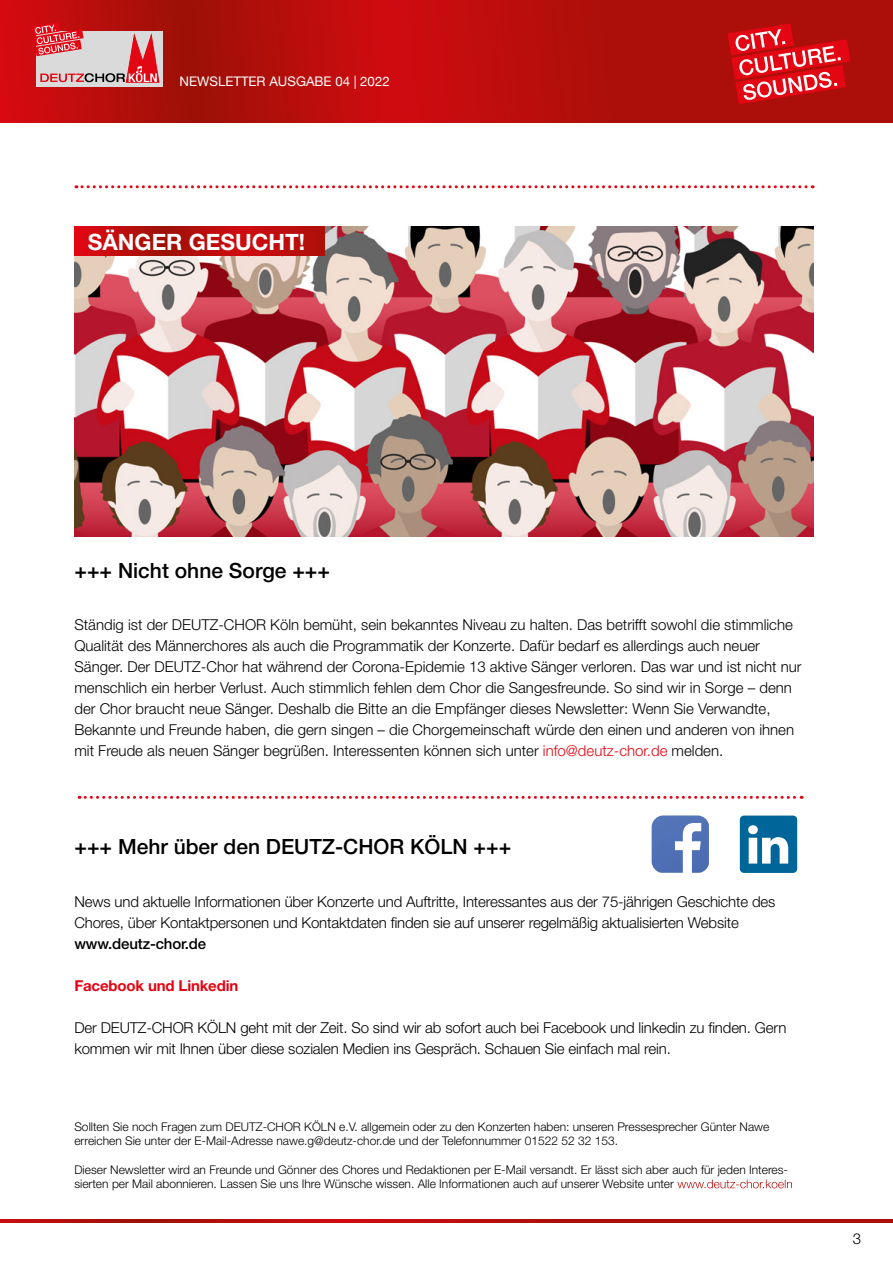
<style>
.page{position:relative;width:893px;height:1263px;background:#fff}
.page>*{position:absolute;margin:0;border:0;box-sizing:border-box;transform-origin:0 0}
.t1{font:700 22.5px "Helvetica Neue LT Pro";color:#fff}
.Einf__Abs{font:500 21px "Helvetica Neue LT Std";color:#000}
.Einf__Abs-2{font:300 15px/21px "Helvetica Neue LT Std";color:#000}
.Einf__Abs-3{font:700 15px "Helvetica Neue LT Std";letter-spacing:-.01em;color:#e30613}
.t2{font:13.2px "Helvetica Neue";color:#fff}
.Einf__Abs-4{font:300 12px/14.4px "Helvetica Neue LT Std";color:#000}
.s1{color:#e30613}
.s2{font-weight:500}
.s3{color:#fff}
</style>
<div class="page">
<svg style="left:0;top:0;width:893px;height:122px;background:#b60d0b"></svg>
<svg style="left:728px;top:23px;width:122px;height:81px;background:#d32d32"></svg>
<svg style="left:0;top:1219px;width:893px;height:3px;background:#b30e0a"></svg>
<div style="left:37px;top:31px;width:126px;height:56px;background:#dadada"></div>
<svg style="left:32px;top:22px;width:127px;height:61px"></svg>
<img style="left:74px;top:226px;width:740px;height:310px">
<svg style="left:76px;top:185px;width:737px;height:3px"></svg>
<svg style="left:79px;top:796px;width:723px;height:3px"></svg>
<div style="left:740px;top:815px;width:57px;height:58px;background:#069;border-radius:4px"></div>
<svg style="left:748px;top:825px;width:40px;height:38px"></svg>
<svg style="left:652px;top:815px;width:57px;height:58px"></svg>
<svg style="left:74px;top:226px;width:251px;height:30px;background:#bc0d0c"></svg>
<p class="t2" style="left:180px;top:72px;width:211px">NEWSLETTER AUSGABE 04 | 2022</p>
<p class="t1" style="left:88px;top:228px;width:219px">SÄNGER GESUCHT!</p>
<p class="Einf__Abs" style="left:74px;top:558px;width:257px">+++ Nicht ohne Sorge +++</p>
<p class="Einf__Abs-2" style="left:74px;top:614px;width:729px">Ständig ist der DEUTZ-CHOR Köln bemüht, sein bekanntes Niveau zu halten. Das betrifft sowohl die stimmliche Qualität des Männerchores als auch die Programmatik der Konzerte. Dafür bedarf es allerdings auch neuer Sänger. Der DEUTZ-Chor hat während der Corona-Epidemie 13 aktive Sänger verloren. Das war und ist nicht nur menschlich ein herber Verlust. Auch stimmlich fehlen dem Chor die Sangesfreunde. So sind wir in Sorge – denn der Chor braucht neue Sänger. Deshalb die Bitte an die Empfänger dieses Newsletter: Wenn Sie Verwandte, Bekannte und Freunde haben, die gern singen – die Chorgemeinschaft würde den einen und anderen von ihnen mit Freude als neuen Sänger begrüßen. Interessenten können sich unter <span class="s1">info@deutz-chor.de</span> melden.</p>
<p class="Einf__Abs" style="left:74px;top:834px;width:438px">+++ Mehr über den DEUTZ-CHOR KÖLN +++</p>
<p class="Einf__Abs-2" style="left:74px;top:891px;width:702px">News und aktuelle Informationen über Konzerte und Auftritte, Interessantes aus der 75-jährigen Geschichte des<br>Chores, über Kontaktpersonen und Kontaktdaten finden sie auf unserer regelmäßig aktualisierten Website <span class="s2">www.deutz-chor.de</span></p>
<p class="Einf__Abs-3" style="left:74px;top:977px;width:165px">Facebook und Linkedin</p>
<p class="Einf__Abs-2" style="left:74px;top:1017px;width:713px">Der DEUTZ-CHOR KÖLN geht mit der Zeit. So sind wir ab sofort auch bei Facebook und linkedin zu finden. Gern kommen wir mit Ihnen über diese sozialen Medien ins Gespräch. Schauen Sie einfach mal rein.</p>
<p class="Einf__Abs-4" style="left:74px;top:1119px;width:696px">Sollten Sie noch Fragen zum DEUTZ-CHOR KÖLN e.V. allgemein oder zu den Konzerten haben: unseren Pressesprecher Günter Nawe erreichen Sie unter der E-Mail-Adresse nawe.g@deutz-chor.de und der Telefonnummer 01522 52 32 153.</p>
<p class="Einf__Abs-4" style="left:74px;top:1162px;width:720px">Dieser Newsletter wird an Freunde und Gönner des Chores und Redaktionen per E-Mail versandt. Er lässt sich aber auch für jeden Interes&shy;sierten per Mail abonnieren. Lassen Sie uns Ihre Wünsche wissen. Alle Informationen auch auf unserer Website unter <span class="s3">www.deutz-chor.koeln</span></p>
<p class="Einf__Abs-2" style="left:853px;top:1227px;width:10px">3</p>
</div>
